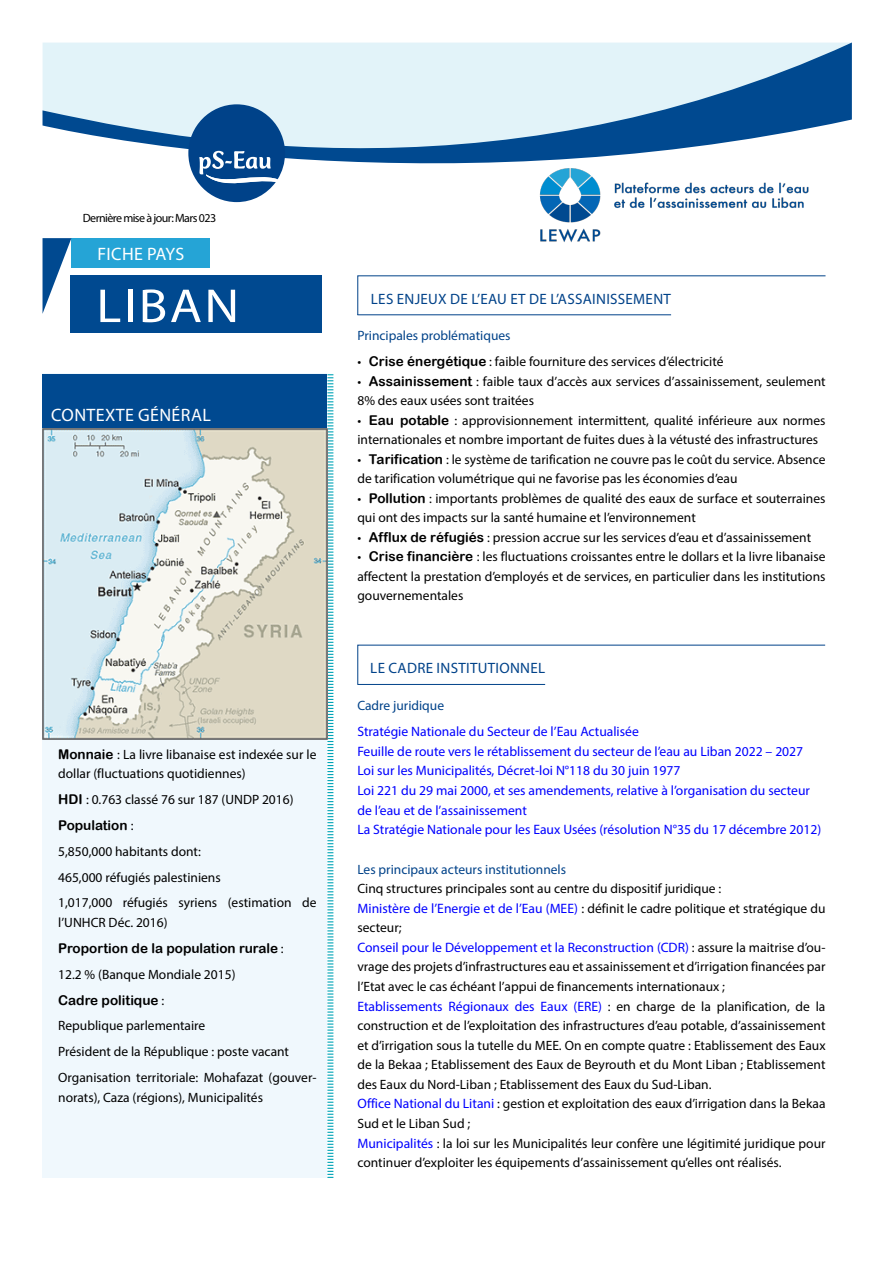
<style>
.page{position:relative;width:893px;height:1263px;background:#fff}
.page>*{position:absolute;margin:0;border:0;box-sizing:border-box;transform-origin:0 0}
.t1{font:48px "Myriad Pro";letter-spacing:.045em;color:#fff;scale:1.1 1}
.t2{font:18px "Myriad Pro";letter-spacing:.02em;color:#fff}
.t3{font:15px "Myriad Pro";letter-spacing:.02em;color:#004289}
.t4{font:13.65px/19.6px "Myriad Pro";color:#00f}
.t5{font:13.5px/19.5px "Myriad Pro";color:#000}
.t6{font:13.5px "Myriad Pro";color:#004289}
.t7{font:13.5px "Arial Rounded MT Bold";color:#000}
.t8{font:12px "Myriad Pro";letter-spacing:-.05em;color:#000}
.s1{font-family:"Arial Rounded MT Bold"}
.s2{font-family:"Myriad Pro"}
.s3{font-size:13.65px;color:#00f}
.s4{font-size:13.5px;color:#000}
</style>
<div class="page">
<div style="left:43px;top:373px;width:284px;height:805px;background:#f0f8fd"></div>
<div style="left:72px;top:238px;width:138px;height:30px;background:#25a4d6"></div>
<svg style="left:43px;top:238px;width:28px;height:75px"></svg>
<svg style="left:357px;top:275px;width:469px;height:41px"></svg>
<div style="left:43px;top:374px;width:284px;height:55px;background:#004990"></div>
<svg style="left:326px;top:374px;width:8px;height:804px"></svg>
<img style="left:43px;top:429px;width:285px;height:310px">
<img style="left:540px;top:214px;width:61px;height:28px">
<svg style="left:43px;top:43px;width:809px;height:171px;fill:#e2f3f9"></svg>
<svg style="left:188px;top:104px;width:97px;height:98px"></svg>
<div style="left:70px;top:275px;width:252px;height:58px;background:#004990"></div>
<svg style="left:357px;top:644px;width:469px;height:41px"></svg>
<p class="t8" style="left:83px;top:211px;width:135px">Dernière mise à jour: Mars 023</p>
<h2 class="t2" style="left:97px;top:243px;width:88px">FICHE PAYS</h2>
<h1 class="t1" style="left:96px;top:276px;width:131px">LIBAN</h1>
<h2 class="t2" style="left:51px;top:404px;width:161px">CONTEXTE GÉNÉRAL</h2>
<p class="t5" style="left:58px;top:744px;width:260px"><span class="s1">Monnaie</span> : La livre libanaise est indexée sur le dollar (fluctuations quotidiennes)</p>
<p class="t5" style="left:58px;top:789px;width:237px"><span class="s1">HDI</span> : 0.763 classé 76 sur 187 (UNDP 2016)</p>
<p class="t7" style="left:58px;top:817px;width:77px">Population <span class="s2">:</span></p>
<p class="t5" style="left:58px;top:838px;width:260px;line-height:26px">5,850,000 habitants dont:<br>465,000 réfugiés palestiniens<br>1,017,000 réfugiés syriens (estimation de</p>
<p class="t5" style="left:58px;top:912px;width:111px">l’UNHCR Déc. 2016)</p>
<p class="t7" style="left:58px;top:940px;width:227px">Proportion de la population rurale <span class="s2">:</span></p>
<p class="t5" style="left:58px;top:964px;width:179px">12.2 % (Banque Mondiale 2015)</p>
<p class="t7" style="left:58px;top:992px;width:108px">Cadre politique <span class="s2">:</span></p>
<p class="t5" style="left:58px;top:1013px;width:260px;line-height:26px">Republique parlementaire<br>Président de la République : poste vacant<br>Organisation territoriale: Mohafazat (gouver-</p>
<p class="t5" style="left:58px;top:1087px;width:206px">norats), Caza (régions), Municipalités</p>
<p class="t3" style="left:371px;top:289px;width:301px">LES ENJEUX DE L’EAU ET DE L’ASSAINISSEMENT</p>
<p class="t6" style="left:357px;top:327px;width:155px">Principales problématiques</p>
<p class="t5" style="left:357px;top:352px;width:368px">• <span class="s1">Crise énergétique</span> : faible fourniture des services d’électricité</p>
<p class="t5" style="left:357px;top:371px;width:470px">• <span class="s1">Assainissement</span> : faible taux d’accès aux services d’assainissement, seulement<br>8% des eaux usées sont traitées</p>
<p class="t5" style="left:357px;top:410px;width:470px">• <span class="s1">Eau potable</span> : approvisionnement intermittent, qualité inférieure aux normes internationales et nombre important de fuites dues à la vétusté des infrastructures</p>
<p class="t5" style="left:357px;top:449px;width:470px">• <span class="s1">Tarification</span> : le système de tarification ne couvre pas le coût du service. Absence de tarification volumétrique qui ne favorise pas les économies d’eau</p>
<p class="t5" style="left:357px;top:488px;width:470px">• <span class="s1">Pollution</span> : importants problèmes de qualité des eaux de surface et souterraines qui ont des impacts sur la santé humaine et l’environnement</p>
<p class="t5" style="left:357px;top:527px;width:455px">• <span class="s1">Afflux de réfugiés</span> : pression accrue sur les services d’eau et d’assainissement</p>
<p class="t5" style="left:357px;top:547px;width:470px;text-align:justify">• <span class="s1">Crise financière</span> : les fluctuations croissantes entre le dollars et la livre libanaise affectent la prestation d’employés et de services, en particulier dans les institutions gouvernementales</p>
<p class="t3" style="left:370px;top:659px;width:176px">LE CADRE INSTITUTIONNEL</p>
<p class="t6" style="left:357px;top:697px;width:88px">Cadre juridique</p>
<p class="t4" style="left:357px;top:721px;width:465px">Stratégie Nationale du Secteur de l’Eau Actualisée<br>Feuille de route vers le rétablissement du secteur de l’eau au Liban 2022 – 2027<br>Loi sur les Municipalités, Décret-loi N°118 du 30 juin 1977<br>Loi 221 du 29 mai 2000, et ses amendements, relative à l’organisation du secteur de l’eau et de l’assainissement<br>La Stratégie Nationale pour les Eaux Usées (résolution N°35 du 17 décembre 2012)</p>
<p class="t6" style="left:357px;top:861px;width:210px">Les principaux acteurs institutionnels</p>
<p class="t5" style="left:357px;top:878px;width:470px">Cinq structures principales sont au centre du dispositif juridique :<br><span class="s3">Ministère de l’Energie et de l’Eau (MEE)</span> : définit le cadre politique et stratégique du secteur;</p>
<p class="t4" style="left:357px;top:937px;width:470px">Conseil pour le Développement et la Reconstruction (CDR) <span class="s4">: assure la maitrise d’ou-</span></p>
<p class="t5" style="left:357px;top:957px;width:470px">vrage des projets d’infrastructures eau et assainissement et d’irrigation financées par l’Etat avec le cas échéant l’appui de financements internationaux ;</p>
<p class="t4" style="left:357px;top:996px;width:470px">Etablissements Régionaux des Eaux (ERE) <span class="s4">: en charge de la planification, de la</span></p>
<p class="t5" style="left:357px;top:1016px;width:470px">construction et de l’exploitation des infrastructures d’eau potable, d’assainissement et d’irrigation sous la tutelle du MEE. On en compte quatre : Etablissement des Eaux de la Bekaa ; Etablissement des Eaux de Beyrouth et du Mont Liban ; Etablissement des Eaux du Nord-Liban ; Etablissement des Eaux du Sud-Liban.<br><span class="s3">Office National du Litani</span> : gestion et exploitation des eaux d’irrigation dans la Bekaa Sud et le Liban Sud ;<br><span class="s3">Municipalités</span> : la loi sur les Municipalités leur confère une légitimité juridique pour continuer d’exploiter les équipements d’assainissement qu’elles ont réalisés.</p>
</div>
